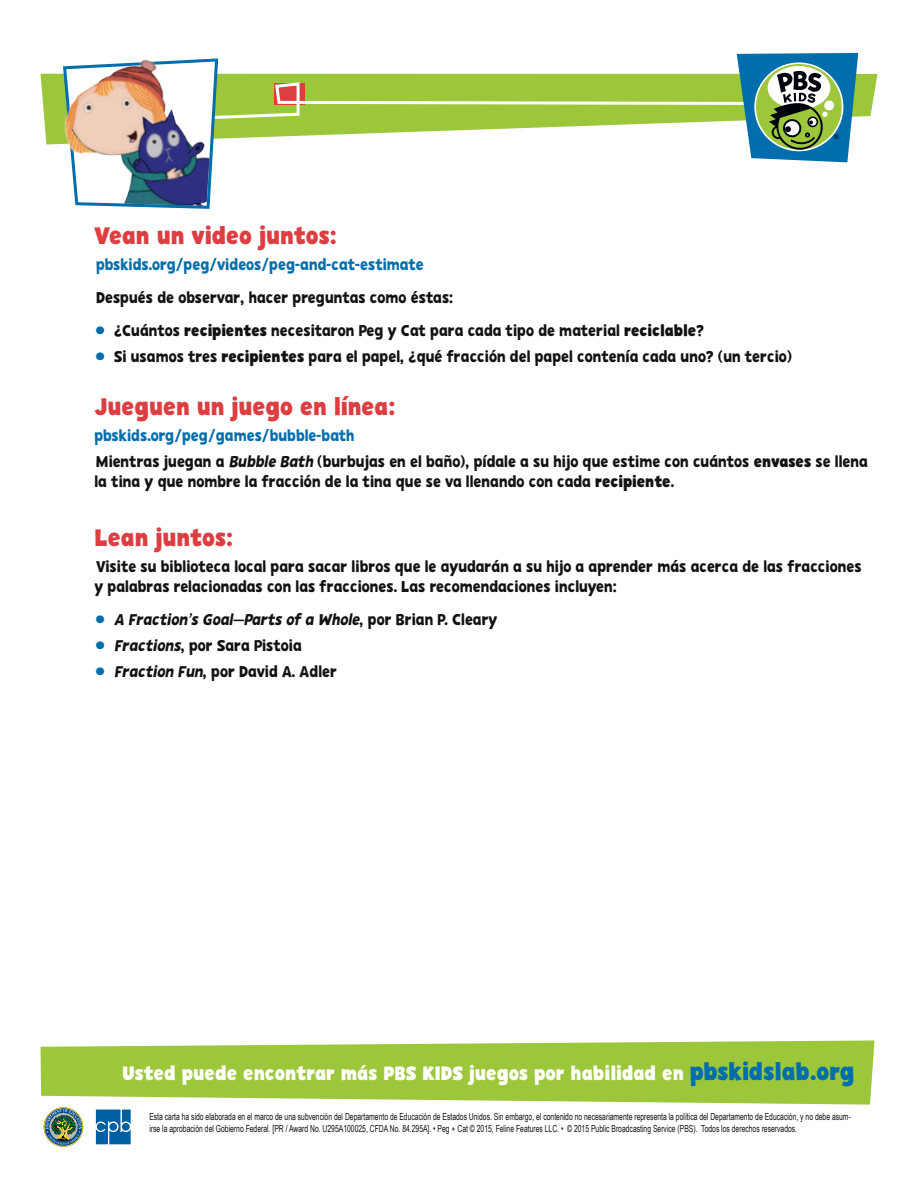
<style>
.page{position:relative;width:918px;height:1188px;background:#fff}
.page>*{position:absolute;margin:0;border:0;box-sizing:border-box;transform-origin:0 0}
.t1{font:700 24px "PBSKIDS Headline";color:#dc3e41;scale:.95 1}
.t2{font:700 19.5px "PBSKIDS Headline";color:#fff;scale:.95 1}
.t3{font:15.75px/26.2px "PBSKIDS Headline";color:#121212;scale:.95 1}
.t4{font:italic 15.75px "PBSKIDS Headline";color:#121212;scale:.95 1}
.t5{font:15.75px "PBSKIDS Headline";color:#006eac;scale:.95 1}
.t6{font:9.75px/11.7px "Arial Narrow";color:#121212;scale:.85 1}
.s1{font-size:27px;color:#006eac}
.s2{font-weight:700}
.s3{color:#006eac}
.s4{font-style:italic}
.s5{font-style:normal;font-size:27px;color:#006eac}
.s6{font-style:normal}
.s7{font-size:24px;color:#006eac}
</style>
<div class="page">
<svg style="left:40px;top:74px;width:838px;height:70px;fill:#9cc73b"></svg>
<svg style="left:61px;top:53px;width:797px;height:156px"></svg>
<img style="left:63px;top:53px;width:152px;height:153px">
<div style="left:44px;top:1107px;width:39px;height:40px;border:1px solid #fad032;border-radius:50%"></div>
<svg style="left:45px;top:1109px;width:37px;height:36px"></svg>
<svg style="left:96px;top:1110px;width:35px;height:34px"></svg>
<svg style="left:40px;top:1040px;width:834px;height:65px;background:#a9ce54"></svg>
<h1 class="t1" style="left:94px;top:220px;width:257px">Vean un video juntos:</h1>
<p class="t5" style="left:96px;top:254px;width:347px">pbskids.org/peg/videos/peg-and-cat-estimate</p>
<p class="t3" style="left:96px;top:284px;width:378px">Después de observar, hacer preguntas como éstas:</p>
<p class="t3" style="left:94px;top:317px;width:643px"><span class="s1">•</span> ¿Cuántos <span class="s2">recipientes</span> necesitaron Peg y Cat para cada tipo de material <span class="s2">reciclable</span>?</p>
<p class="t3" style="left:94px;top:343px;width:736px"><span class="s1">•</span> Si usamos tres <span class="s2">recipientes</span> para el papel, ¿qué fracción del papel contenía cada uno? (un tercio)</p>
<h1 class="t1" style="left:94px;top:391px;width:319px">Jueguen un juego en línea:</h1>
<p class="t3" style="left:94px;top:422px;width:816px"><span class="s3">pbskids.org/peg/games/bubble-bath<br></span>Mientras juegan a <span class="s4">Bubble Bath</span> (burbujas en el baño), pídale a su hijo que estime con cuántos <span class="s2">envases</span> se llena</p>
<p class="t3" style="left:95px;top:468px;width:612px">la tina y que nombre la fracción de la tina que se va llenando con cada <span class="s2">recipiente</span>.</p>
<h1 class="t1" style="left:94px;top:522px;width:148px">Lean juntos:</h1>
<p class="t3" style="left:95px;top:557px;width:809px;line-height:19.5px">Visite su biblioteca local para sacar libros que le ayudarán a su hijo a aprender más acerca de las fracciones y palabras relacionadas con las fracciones. Las recomendaciones incluyen:</p>
<p class="t4" style="left:94px;top:609px;width:426px"><span class="s5">•</span> A Fraction’s Goal—Parts of a Whole<span class="s6">, p o r B r i a n P. C l e a r y</span></p>
<p class="t3" style="left:94px;top:632px;width:220px"><span class="s1">•</span> <span class="s4">Fractions</span>, por Sara Pistoia</p>
<p class="t3" style="left:94px;top:658px;width:257px"><span class="s1">•</span> <span class="s4">Fraction Fun</span>, por David A. Adler</p>
<p class="t2" style="left:122px;top:1061px;width:772px">Usted puede encontrar más PBS KIDS juegos por habilidad en <span class="s7">pbskidslab.org</span></p>
<p class="t6" style="left:149px;top:1110px;width:827px">Esta carta ha sido elaborada en el marco de una subvención del Departamento de Educación de Estados Unidos. Sin embargo, el contenido no necesariamente representa la política del Departamento de Educación, y no debe asum&shy;irse la aprobación del Gobierno Federal. [PR / Award No. U295A100025, CFDA No. 84.295A]. • Peg + Cat © 2015, Feline Features LLC. • © 2015 Public Broadcasting Service (PBS). Todos los derechos reservados.</p>
</div>
